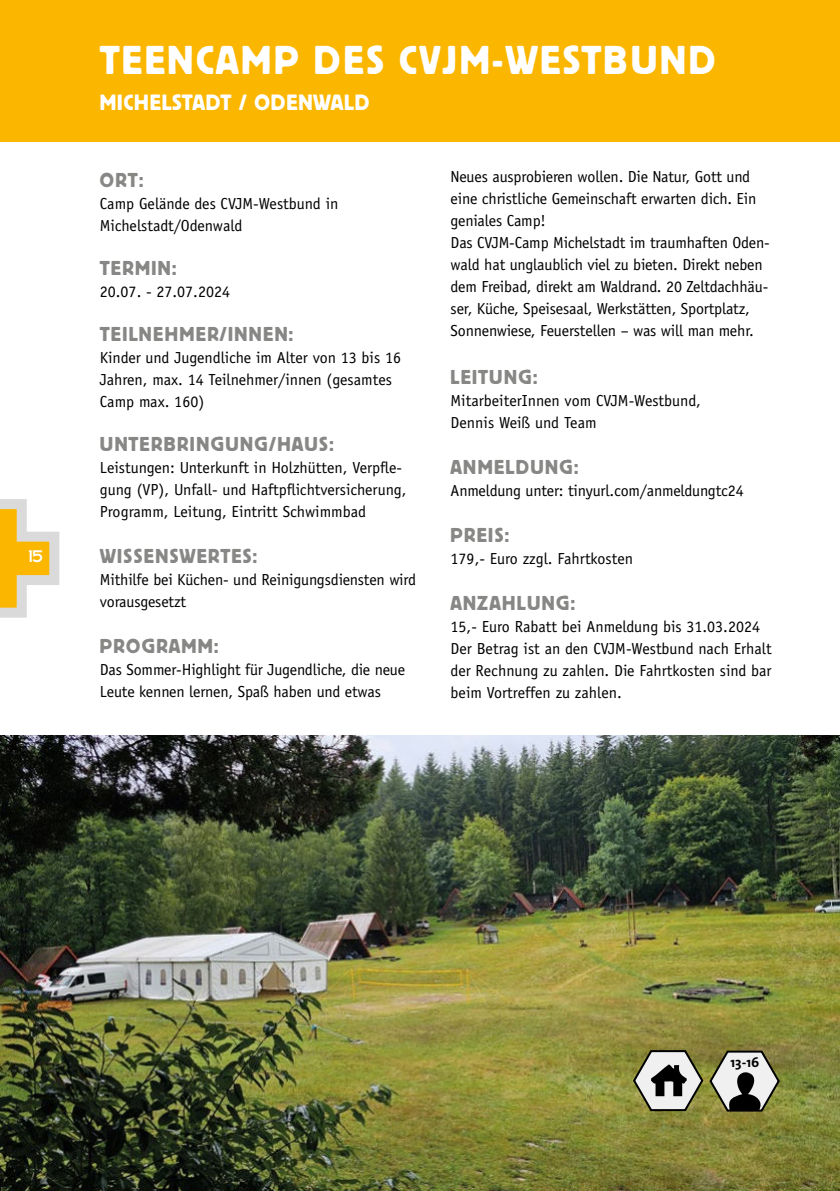
<style>
.page{position:relative;width:840px;height:1191px;background:#fff}
.page>*{position:absolute;margin:0;border:0;box-sizing:border-box;transform-origin:0 0}
.t1{font:40px "Block BE";letter-spacing:.07em;color:#fff}
.t2{font:22px "Block BE";letter-spacing:.02em;color:#fff}
.t3{font:20px "Block BE";letter-spacing:.07em;color:#878786}
.t4{font:16px/22px "Officina Sans";letter-spacing:-.01em;color:#000}
.t5{font:16px "Maritime Sans extrabold";color:#fff}
.t6{font:700 14px "The Sans";color:#000}
</style>
<div class="page">
<div style="left:0;top:0;width:839px;height:142px;background:#fbb600"></div>
<svg style="left:0;top:499px;width:60px;height:119px"></svg>
<img style="left:1px;top:736px;width:838px;height:455px">
<svg style="left:631px;top:1049px;width:149px;height:64px"></svg>
<p class="t5" style="left:28px;top:547px;width:16px">15</p>
<h1 class="t1" style="left:100px;top:38px;width:617px">TEENCAMP DES CVJM-WESTBUND</h1>
<h2 class="t2" style="left:100px;top:90px;width:271px">MICHELSTADT / ODENWALD</h2>
<p class="t3" style="left:100px;top:169px;width:45px">ORT:</p>
<p class="t4" style="left:100px;top:193px;width:240px">Camp Gelände des CVJM-Westbund in<br>Michelstadt/Odenwald</p>
<p class="t3" style="left:100px;top:257px;width:78px">TERMIN:</p>
<p class="t4" style="left:100px;top:281px;width:132px">20.07. - 27.07.2024</p>
<p class="t3" style="left:100px;top:323px;width:195px">TEILNEHMER/INNEN:</p>
<p class="t4" style="left:100px;top:347px;width:302px">Kinder und Jugendliche im Alter von 13 bis 16<br>Jahren, max. 14 Teilnehmer/innen (gesamtes<br>Camp max. 160)</p>
<p class="t3" style="left:100px;top:433px;width:235px">UNTERBRINGUNG/HAUS:</p>
<p class="t4" style="left:100px;top:457px;width:308px">Leistungen: Unterkunft in Holzhütten, Verpfle&shy;gung (VP), Unfall- und Haftpflichtversicherung,<br>Programm, Leitung, Eintritt Schwimmbad</p>
<p class="t3" style="left:100px;top:545px;width:159px">WISSENSWERTES:</p>
<p class="t4" style="left:100px;top:569px;width:317px">Mithilfe bei Küchen- und Reinigungsdiensten wird vorausgesetzt</p>
<p class="t3" style="left:100px;top:635px;width:120px">PROGRAMM:</p>
<p class="t4" style="left:100px;top:659px;width:306px">Das Sommer-Highlight für Jugendliche, die neue<br>Leute kennen lernen, Spaß haben und etwas</p>
<p class="t4" style="left:450px;top:166px;width:320px">Neues ausprobieren wollen. Die Natur, Gott und eine christliche Gemeinschaft erwarten dich. Ein geniales Camp!<br>Das CVJM-Camp Michelstadt im traumhaften Oden&shy;wald hat unglaublich viel zu bieten. Direkt neben dem Freibad, direkt am Waldrand. 20 Zeltdachhäu&shy;ser, Küche, Speisesaal, Werkstätten, Sportplatz, Sonnenwiese, Feuerstellen – was will man mehr.</p>
<p class="t3" style="left:450px;top:366px;width:89px">LEITUNG:</p>
<p class="t4" style="left:450px;top:390px;width:251px">MitarbeiterInnen vom CVJM-Westbund,<br>Dennis Weiß und Team</p>
<p class="t3" style="left:450px;top:456px;width:130px">ANMELDUNG:</p>
<p class="t4" style="left:450px;top:480px;width:294px">Anmeldung unter: tinyurl.com/anmeldungtc24</p>
<p class="t3" style="left:450px;top:524px;width:60px">PREIS:</p>
<p class="t4" style="left:450px;top:548px;width:184px">179,- Euro zzgl. Fahrtkosten</p>
<p class="t3" style="left:450px;top:592px;width:126px">ANZAHLUNG:</p>
<p class="t4" style="left:450px;top:616px;width:322px">15,- Euro Rabatt bei Anmeldung bis 31.03.2024<br>Der Betrag ist an den CVJM-Westbund nach Erhalt der Rechnung zu zahlen. Die Fahrtkosten sind bar beim Vortreffen zu zahlen.</p>
<p class="t6" style="left:730px;top:1056px;width:30px">13-16</p>
</div>
